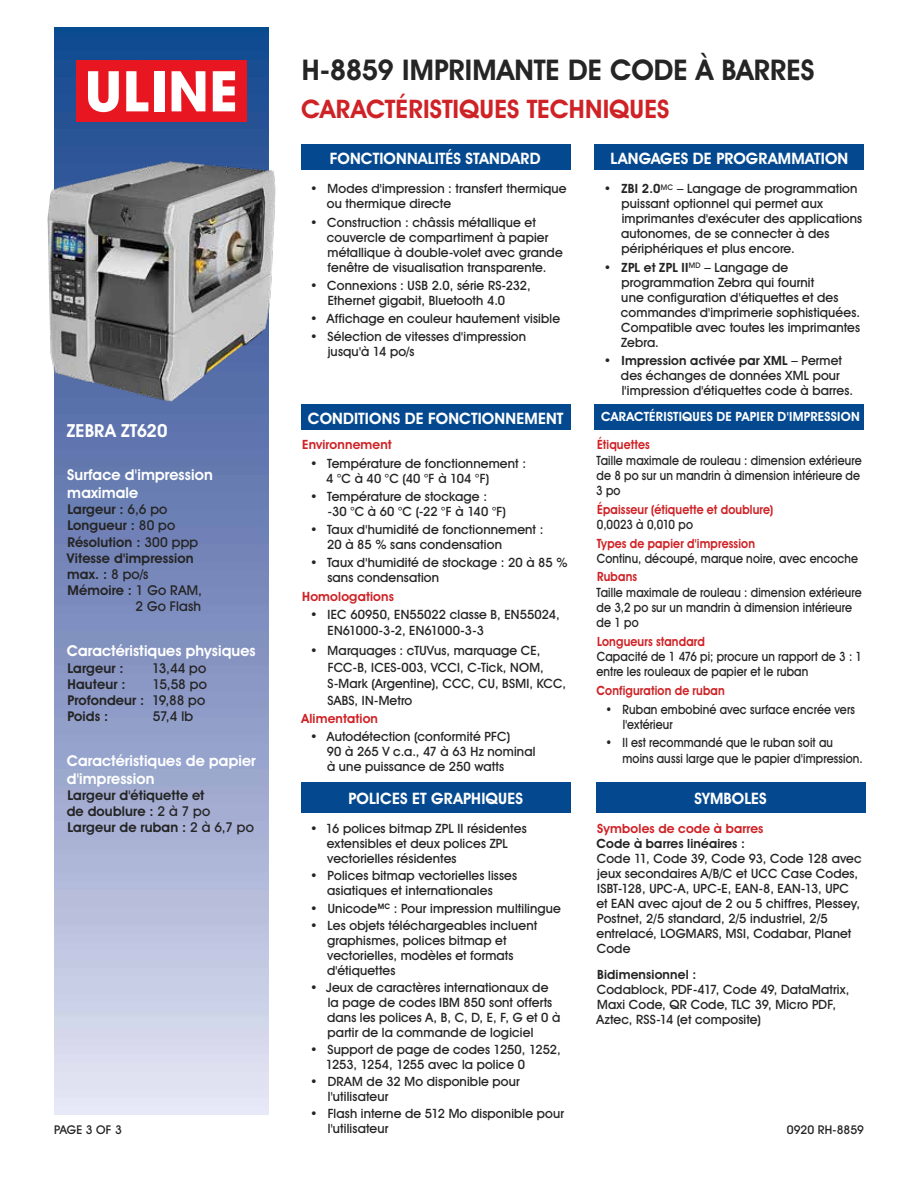
<style>
.page{position:relative;width:918px;height:1188px;background:#fff}
.page>*{position:absolute;margin:0;border:0;box-sizing:border-box;transform-origin:0 0}
.t1{font:700 28.5px "Uline Two Knine";letter-spacing:.005em;color:#252525}
.t2{font:700 25.5px "Uline Two Knine";color:#cf2226}
.t3{font:700 18px "Uline Two Knine";letter-spacing:.01em;color:#fff}
.t4{font:700 15.75px "Uline Two Knine";letter-spacing:.01em;color:#fff}
.t5{font:700 15px/18px "Uline Two Knine";letter-spacing:.005em;color:#fff}
.t6{font:700 13.5px/16.2px "Uline Two Knine";letter-spacing:.01em;color:#252525;text-align:justify}
.t7{font:13.5px "Uline Two Knine";letter-spacing:.01em;color:#252525}
.t8{font:12.75px/15px "Uline Two Knine";letter-spacing:.01em;color:#252525}
.t9{font:12.75px/15.3px "Uline Two Knine";letter-spacing:.01em;color:#252525;scale:.9 1}
.t10{font:700 12.75px "Uline Two Knine";letter-spacing:.01em;color:#cf2226;scale:.9 1}
.t11{font:700 12.75px "Uline Two Knine";letter-spacing:.01em;color:#cf2226}
.t12{font:700 12.75px "Uline Two Knine";letter-spacing:.01em;color:#252525}
.t13{font:700 12.75px "Uline Two Knine";letter-spacing:.02em;color:#fff}
.t14{font:12.75px "Uline Two Knine";letter-spacing:-.01em;color:#252525;scale:.9 1}
.t15{font:12px "Uline Two Knine";letter-spacing:-.005em;color:#252525}
.s1{font-weight:700}
.s2{font-weight:400}
</style>
<div class="page">
<img style="left:54px;top:27px;width:214px;height:1088px">
<div style="left:77px;top:60px;width:170px;height:62px;background:#e81620"></div>
<svg style="left:88px;top:71px;width:31px;height:41px"></svg>
<svg style="left:126px;top:71px;width:22px;height:40px"></svg>
<div style="left:154px;top:71px;width:10px;height:40px;background:#fff"></div>
<svg style="left:172px;top:71px;width:33px;height:40px"></svg>
<svg style="left:213px;top:71px;width:22px;height:40px"></svg>
<div style="left:301px;top:145px;width:269px;height:25px;background:#04498f"></div>
<div style="left:301px;top:405px;width:269px;height:25px;background:#04498f"></div>
<div style="left:301px;top:783px;width:269px;height:30px;background:#04498f"></div>
<div style="left:595px;top:145px;width:269px;height:25px;background:#04498f"></div>
<div style="left:595px;top:405px;width:269px;height:25px;background:#04498f"></div>
<div style="left:596px;top:783px;width:269px;height:30px;background:#04498f"></div>
<img style="left:47px;top:157px;width:267px;height:257px">
<h1 class="t1" style="left:302px;top:53px;width:514px">H-8859 IMPRIMANTE DE CODE À BARRES</h1>
<h2 class="t2" style="left:301px;top:94px;width:370px">CARACTÉRISTIQUES TECHNIQUES</h2>
<p class="t4" style="left:611px;top:148px;width:239px">LANGAGES DE PROGRAMMATION</p>
<p class="t4" style="left:330px;top:148px;width:212px">FONCTIONNALITÉS STANDARD</p>
<p class="t8" style="left:327px;top:181px;width:241px;text-indent:-17px">• Modes d'impression : transfert thermique ou thermique directe</p>
<p class="t8" style="left:327px;top:215px;width:237px;text-indent:-17px">• Construction : châssis métallique et couvercle de compartiment à papier métallique à double-volet avec grande fenêtre de visualisation transparente.</p>
<p class="t8" style="left:328px;top:278px;width:205px;text-indent:-18px">• Connexions : USB 2.0, série RS-232,<br>Ethernet gigabit, Bluetooth 4.0</p>
<p class="t8" style="left:310px;top:311px;width:252px">• Affichage en couleur hautement visible</p>
<p class="t8" style="left:328px;top:329px;width:200px;text-indent:-18px">• Sélection de vitesses d'impression jusqu'à 14 po/s</p>
<p class="t8" style="left:621px;top:181px;width:243px;text-indent:-17px"><span class="s1">• ZBI 2.0</span><sup>MC</sup> – Langage de programmation puissant optionnel qui permet aux imprimantes d'exécuter des applications autonomes, de se connecter à des périphériques et plus encore.</p>
<p class="t8" style="left:621px;top:260px;width:241px;text-indent:-17px"><span class="s1">• ZPL et ZPL II</span><sup>MD</sup> – Langage de programmation Zebra qui fournit<br>une configuration d'étiquettes et des commandes d'imprimerie sophistiquées.<br>Compatible avec toutes les imprimantes<br>Zebra.</p>
<p class="t8" style="left:621px;top:353px;width:234px;text-indent:-17px"><span class="s1">• Impression activée par XML</span> – Permet des échanges de données XML pour l'impression d'étiquettes code à barres.</p>
<p class="t13" style="left:601px;top:409px;width:260px">CARACTÉRISTIQUES DE PAPIER D'IMPRESSION</p>
<p class="t4" style="left:308px;top:408px;width:257px">CONDITIONS DE FONCTIONNEMENT</p>
<h3 class="t3" style="left:67px;top:420px;width:102px">ZEBRA ZT620</h3>
<p class="t5" style="left:67px;top:466px;width:147px">Surface d<span class="s2">'</span>impression maximale</p>
<p class="t6" style="left:67px;top:501px;width:102px">Largeur : <span class="s2">6,6 po</span></p>
<p class="t6" style="left:67px;top:517px;width:109px">Longueur : <span class="s2">80 po</span></p>
<p class="t6" style="left:67px;top:534px;width:132px">Résolution : <span class="s2">300 ppp</span></p>
<p class="t6" style="left:67px;top:550px;width:128px">Vitesse d'impression</p>
<p class="t6" style="left:67px;top:566px;width:83px">max. : <span class="s2">8 po/s</span></p>
<p class="t6" style="left:67px;top:582px;width:136px">Mémoire : <span class="s2">1 Go RAM,</span></p>
<p class="t7" style="left:136px;top:598px;width:67px">2 Go Flash</p>
<p class="t5" style="left:67px;top:642px;width:190px">Caractéristiques physiques</p>
<p class="t6" style="left:67px;top:660px;width:58px">Largeur :</p>
<p class="t7" style="left:152px;top:660px;width:56px">13,44 po</p>
<p class="t6" style="left:67px;top:676px;width:60px">Hauteur :</p>
<p class="t10" style="left:597px;top:437px;width:60px">Étiquettes</p>
<p class="t9" style="left:596px;top:452px;width:296px">Taille maximale de rouleau : dimension extérieure de 8 po sur un mandrin à dimension intérieure de<br>3 po</p>
<p class="t10" style="left:597px;top:502px;width:197px">Épaisseur (étiquette et doublure)</p>
<p class="t14" style="left:597px;top:517px;width:108px">0,0023 à 0,010 po</p>
<p class="t10" style="left:597px;top:535px;width:177px">Types de papier d'impression</p>
<p class="t9" style="left:597px;top:551px;width:292px">Continu, découpé, marque noire, avec encoche</p>
<p class="t10" style="left:597px;top:569px;width:46px">Rubans</p>
<p class="t9" style="left:597px;top:584px;width:296px">Taille maximale de rouleau : dimension extérieure de 3,2 po sur un mandrin à dimension intérieure de 1 po</p>
<p class="t10" style="left:597px;top:634px;width:121px">Longueurs standard</p>
<p class="t9" style="left:596px;top:649px;width:297px">Capacité de 1 476 pi; procure un rapport de 3 : 1 entre les rouleaux de papier et le ruban</p>
<p class="t10" style="left:597px;top:683px;width:144px">Configuration de ruban</p>
<p class="t9" style="left:623px;top:701px;width:260px;text-indent:-17px">• Ruban embobiné avec surface encrée vers l'extérieur</p>
<p class="t9" style="left:622px;top:735px;width:268px;text-indent:-17px">• Il est recommandé que le ruban soit au moins aussi large que le papier d'impression.</p>
<p class="t11" style="left:302px;top:437px;width:91px">Environnement</p>
<p class="t8" style="left:326px;top:455px;width:201px;text-indent:-16px">• Température de fonctionnement :<br>4 °C à 40 °C (40 °F à 104 °F)</p>
<p class="t8" style="left:328px;top:489px;width:180px;text-indent:-18px">• Température de stockage : -30 °C à 60 °C (-22 °F à 140 °F)</p>
<p class="t8" style="left:327px;top:522px;width:218px;text-indent:-17px">• Taux d'humidité de fonctionnement :<br>20 à 85 % sans condensation</p>
<p class="t8" style="left:327px;top:555px;width:242px;text-indent:-17px">• Taux d'humidité de stockage : 20 à 85 % sans condensation</p>
<p class="t11" style="left:302px;top:588px;width:93px">Homologations</p>
<p class="t8" style="left:328px;top:606px;width:234px;line-height:16.5px;text-indent:-18px">• IEC 60950, EN55022 classe B, EN55024,<br>EN61000-3-2, EN61000-3-3</p>
<p class="t8" style="left:328px;top:642px;width:240px;line-height:16.5px;text-indent:-17px">• Marquages : cTUVus, marquage CE,<br>FCC-B, ICES-003, VCCI, C-Tick, NOM,<br>S-Mark (Argentine), CCC, CU, BSMI, KCC,<br>SABS, IN-Metro</p>
<p class="t11" style="left:301px;top:711px;width:78px">Alimentation</p>
<p class="t8" style="left:327px;top:729px;width:210px;text-indent:-17px">• Autodétection (conformité PFC)<br>90 à 265 V c.a., 47 à 63 Hz nominal à une puissance de 250 watts</p>
<p class="t6" style="left:67px;top:676px;width:141px;text-indent:85px"><span class="s2">15,58 po </span>Profondeur : <span class="s2">19,88 po </span>Poids :</p>
<p class="t7" style="left:153px;top:708px;width:42px">57,4 lb</p>
<p class="t5" style="left:67px;top:751px;width:191px">Caractéristiques de papier d<span class="s2">'</span>impression</p>
<p class="t6" style="left:67px;top:787px;width:189px;text-align:left">Largeur d<span class="s2">'</span>étiquette et<br>de doublure : <span class="s2">2 à 7 po<br></span>Largeur de ruban : <span class="s2">2 à 6,7 po</span></p>
<p class="t4" style="left:348px;top:789px;width:176px">POLICES ET GRAPHIQUES</p>
<p class="t4" style="left:695px;top:789px;width:74px">SYMBOLES</p>
<p class="t8" style="left:327px;top:821px;width:201px;text-indent:-17px">• 16 polices bitmap ZPL II résidentes extensibles et deux polices ZPL vectorielles résidentes</p>
<p class="t8" style="left:310px;top:868px;width:208px;text-align:center">• Polices bitmap vectorielles lisses asiatiques et internationales</p>
<p class="t8" style="left:310px;top:900px;width:252px">• Unicode<sup>MC</sup> : Pour impression multilingue</p>
<p class="t8" style="left:327px;top:918px;width:212px;text-indent:-17px">• Les objets téléchargeables incluent graphismes, polices bitmap et vectorielles, modèles et formats d'étiquettes</p>
<p class="t8" style="left:327px;top:980px;width:235px;text-indent:-17px">• Jeux de caractères internationaux de la page de codes IBM 850 sont offerts dans les polices A, B, C, D, E, F, G et 0 à partir de la commande de logiciel</p>
<p class="t8" style="left:326px;top:1042px;width:237px;text-indent:-16px">• Support de page de codes 1250, 1252,<br>1253, 1254, 1255 avec la police 0</p>
<p class="t8" style="left:328px;top:1074px;width:194px;text-indent:-18px">• DRAM de 32 Mo disponible pour l'utilisateur</p>
<p class="t8" style="left:328px;top:1106px;width:238px;text-indent:-18px">• Flash interne de 512 Mo disponible pour l'utilisateur</p>
<p class="t11" style="left:597px;top:821px;width:168px">Symboles de code à barres</p>
<p class="t12" style="left:597px;top:836px;width:150px">Code à barres linéaires :</p>
<p class="t8" style="left:596px;top:851px;width:267px">Code 11, Code 39, Code 93, Code 128 avec jeux secondaires A/B/C et UCC Case Codes, ISBT-128, UPC-A, UPC-E, EAN-8, EAN-13, UPC et EAN avec ajout de 2 ou 5 chiffres, Plessey, Postnet, 2/5 standard, 2/5 industriel, 2/5 entrelacé, LOGMARS, MSI, Codabar, Planet Code</p>
<p class="t12" style="left:597px;top:967px;width:101px">Bidimensionnel :</p>
<p class="t8" style="left:597px;top:982px;width:254px">Codablock, PDF-417, Code 49, DataMatrix,<br>Maxi Code, QR Code, TLC 39, Micro PDF,<br>Aztec, RSS-14 (et composite)</p>
<p class="t15" style="left:54px;top:1122px;width:69px">PAGE 3 OF 3</p>
<p class="t15" style="left:787px;top:1122px;width:79px">0920 RH-8859</p>
</div>
